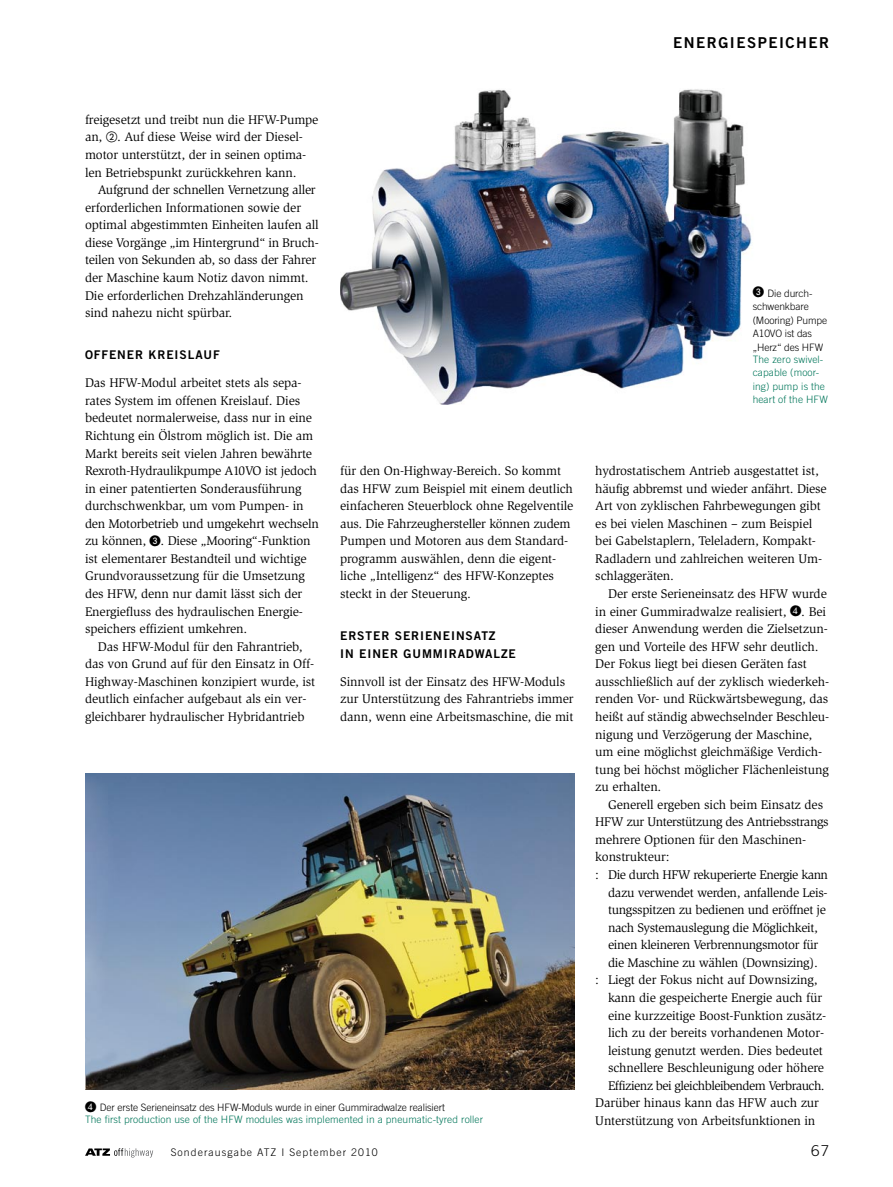
<style>
.page{position:relative;width:893px;height:1187px;background:#fff}
.page>*{position:absolute;margin:0;border:0;box-sizing:border-box;transform-origin:0 0}
.t1{font:15px "Trade Gothic LT Std Bd 2";letter-spacing:.1em;color:#000}
.t2{font:300 15px "Trade Gothic LT Std";color:#000}
.ach_grundtext_mit_ei{font:12.9px/17.5px "Slimbach Std";letter-spacing:-.01em;color:#000}
.acg_grundtext{font:12.9px/17.5px "Slimbach Std";letter-spacing:-.01em;color:#000}
.ada_aufzaehlung{font:12.9px/17.5px "Slimbach Std";letter-spacing:-.025em;color:#000}
.acl_zwischenuebersch{font:12px/17.5px "Trade Gothic LT Std Bd 2";letter-spacing:.075em;color:#000}
.t3{font:300 10.5px "Trade Gothic LT Std";letter-spacing:.1em;color:#000}
.baa_bildunterschrift{font:300 10.2px/13.5px "Trade Gothic LT Std";letter-spacing:-.01em;color:#000}
.baa_bildunterschrift-2{font:300 10.2px/13.5px "Trade Gothic LT Std";letter-spacing:.01em;color:#00765a}
</style>
<div class="page">
<hr style="left:0;top:17px;width:1px;height:1152px;background:#00765a">
<img style="left:340px;top:89px;width:412px;height:316px">
<img style="left:85px;top:773px;width:489px;height:316px">
<svg style="left:85px;top:1148px;width:68px;height:9px"></svg>
<p class="t1" style="left:673px;top:33px;width:157px">ENERGIESPEICHER</p>
<p class="ach_grundtext_mit_ei" style="left:85px;top:111px;width:235px">freigesetzt und treibt nun die HFW-Pumpe an, ②. Auf diese Weise wird der Diesel&shy;motor unterstützt, der in seinen optima&shy;len Betriebspunkt zurückkehren kann.</p>
<p class="ach_grundtext_mit_ei" style="left:85px;top:181px;width:235px;text-indent:13px">Aufgrund der schnellen Vernetzung aller erforderlichen Informationen sowie der optimal abgestimmten Einheiten laufen all diese Vorgänge „im Hintergrund“ in Bruch&shy;teilen von Sekunden ab, so dass der Fahrer der Maschine kaum Notiz davon nimmt.<br>Die erforderlichen Drehzahländerungen sind nahezu nicht spürbar.</p>
<p class="acl_zwischenuebersch" style="left:85px;top:346px;width:136px">OFFENER KREISLAUF</p>
<p class="acg_grundtext" style="left:85px;top:374px;width:235px">Das HFW-Modul arbeitet stets als sepa&shy;rates System im offenen Kreislauf. Dies bedeutet normalerweise, dass nur in eine Richtung ein Ölstrom möglich ist. Die am Markt bereits seit vielen Jahren bewährte Rexroth-Hydraulikpumpe A10VO ist jedoch in ei-ner patentierten Sonderausführung durchschwenkbar, um vom Pumpen- in den Motorbetrieb und umgekehrt wechseln zu können, ❸. Diese „Mooring“-Funk-tion ist elementarer Bestandteil und wichtige Grundvoraussetzung für die Umsetzung des HFW, denn nur damit lässt sich der Energiefluss des hydraulischen Energie&shy;speichers effizient umkehren.</p>
<p class="ach_grundtext_mit_ei" style="left:85px;top:637px;width:232px;text-indent:13px">Das HFW-Modul für den Fahrantrieb, das von Grund auf für den Einsatz in Off-Highway-Maschinen konzipiert wurde, ist deutlich einfacher aufgebaut als ein ver&shy;gleichbarer hydraulischer Hybridantrieb</p>
<p class="baa_bildunterschrift" style="left:753px;top:286px;width:76px">❸ Die durch&shy;schwenkbare (Mooring) Pumpe<br>A10VO ist das „Herz“ des HFW</p>
<p class="baa_bildunterschrift-2" style="left:753px;top:352px;width:77px">The zero swivel&shy;capable (moor&shy;ing) pump is the heart of the HFW</p>
<p class="ach_grundtext_mit_ei" style="left:340px;top:462px;width:235px">für den On-Highway-Bereich. So kommt das HFW zum Beispiel mit einem deutlich einfacheren Steuerblock ohne Regelventile aus. Die Fahrzeughersteller können zudem Pumpen und Motoren aus dem Standard&shy;programm auswählen, denn die eigent&shy;liche „Intelligenz“ des HFW-Konzeptes steckt in der Steuerung.</p>
<p class="acl_zwischenuebersch" style="left:340px;top:627px;width:177px">ERSTER SERIENEINSATZ<br>IN EINER GUMMIRADWALZE</p>
<p class="acg_grundtext" style="left:340px;top:672px;width:235px">Sinnvoll ist der Einsatz des HFW-Moduls zur Unterstützung des Fahrantriebs immer dann, wenn eine Arbeitsmaschine, die mit</p>
<p class="acg_grundtext" style="left:595px;top:462px;width:233px">hydrostatischem Antrieb ausgestattet ist, häufig abbremst und wieder anfährt. Die-se Art von zyklischen Fahrbewegun-gen gibt es bei vielen Maschinen – zum Beispiel bei Gabelstaplern, Teleladern, Kompakt-Radladern und zahlreichen weiteren Um&shy;schlaggeräten.</p>
<p class="ach_grundtext_mit_ei" style="left:595px;top:585px;width:235px;text-indent:13px">Der erste Serieneinsatz des HFW wurde in einer Gummiradwalze realisiert, ❹. Bei dieser Anwendung werden die Zielsetzun&shy;gen und Vorteile des HFW sehr deutlich.<br>Der Fokus liegt bei diesen Geräten fast<br>aus--- schließ-lich auf der zyklisch wiederkeh&shy;ren-den Vor- und Rückwärtsbewegung, das heißt auf ständig abwechselnder Beschleu&shy;ni-gung und Verzögerung der Maschine, um eine mög-lichst gleichmäßige Verdich&shy;tung bei höchst möglicher Flächenleistung zu erhalten.</p>
<p class="ach_grundtext_mit_ei" style="left:595px;top:795px;width:235px;text-indent:13px">Generell ergeben sich beim Einsatz des HFW zur Unterstützung des Antriebsstrangs mehrere Optionen für den Maschinen&shy;konstrukteur:</p>
<p class="ada_aufzaehlung" style="left:608px;top:865px;width:221px">Die durch HFW rekuperierte Energie kann dazu verwendet werden, anfallende Leis&shy;tungsspitzen zu bedienen und eröffnet je nach Systemauslegung die Möglichkeit, einen kleineren Verbrennungsmotor für die Maschine zu wählen (Downsizing).</p>
<p class="ada_aufzaehlung" style="left:608px;top:971px;width:220px">Liegt der Fokus nicht auf Downsizing, kann die gespeicherte Energie auch für eine kurzzeitige Boost-Funktion zusätz&shy;lich zu der bereits vorhandenen Motor&shy;leistung genutzt werden. Dies bedeutet schnellere Beschleunigung oder höhere Effizienz bei gleichbleibendem Verbrauch.</p>
<p class="acg_grundtext" style="left:595px;top:1094px;width:225px">Darüber hinaus kann das HFW auch zur<br>Unterstützung von Arbeitsfunktionen in</p>
<p class="acg_grundtext" style="left:595px;top:865px;width:5px">:</p>
<p class="acg_grundtext" style="left:595px;top:971px;width:5px">:</p>
<p class="baa_bildunterschrift" style="left:85px;top:1100px;width:361px">❹ Der erste Serieneinsatz des HFW-Moduls wurde in einer Gummiradwalze realisiert</p>
<p class="baa_bildunterschrift-2" style="left:85px;top:1112px;width:400px">The first production use of the HFW modules was implemented in a pneumatic-tyred roller</p>
<p class="t3" style="left:171px;top:1145px;width:208px">Sonderausgabe ATZ I September 2010</p>
<p class="t2" style="left:811px;top:1141px;width:20px">67</p>
</div>
